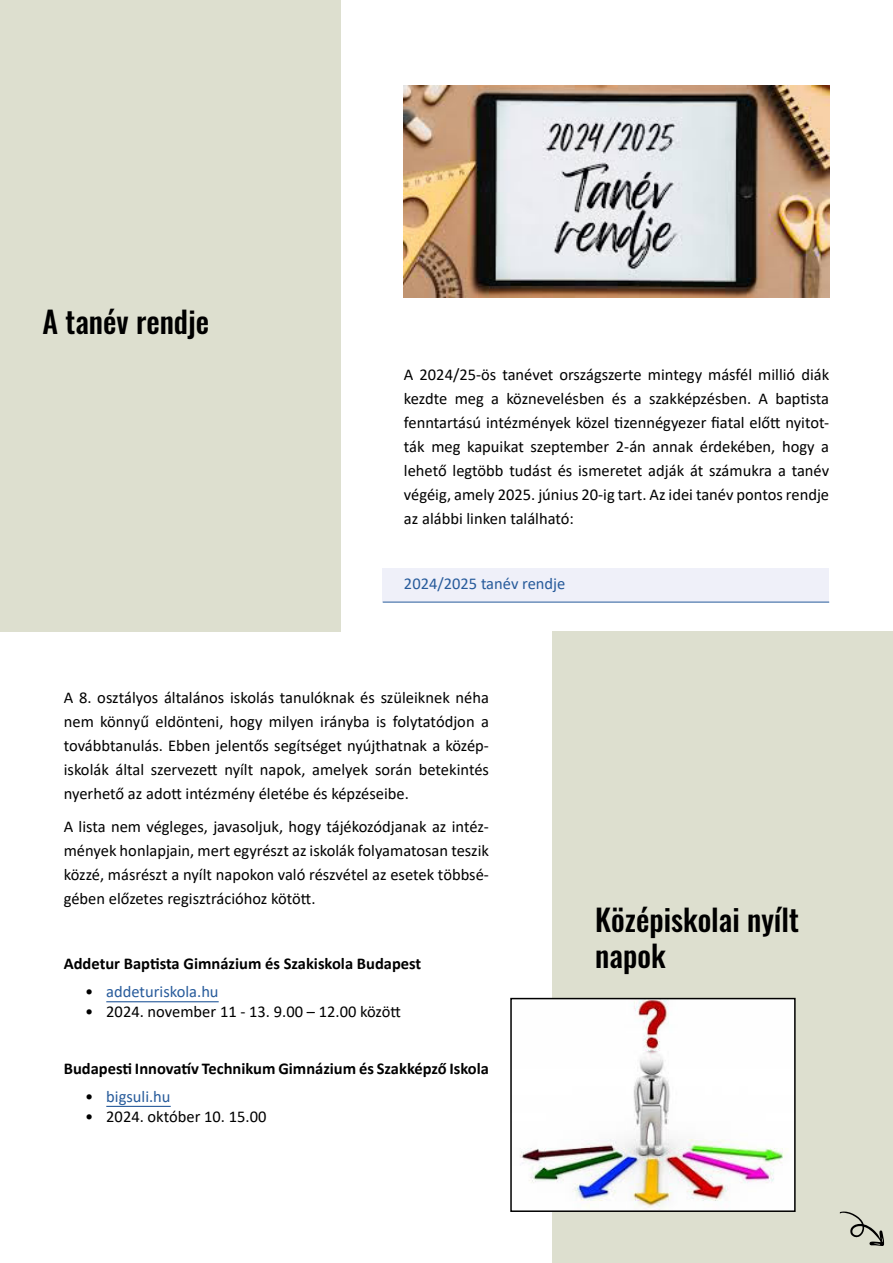
<style>
.page{position:relative;width:893px;height:1263px;background:#fff}
.page>*{position:absolute;margin:0;border:0;box-sizing:border-box;transform-origin:0 0}
.t1{font:500 30px/36px "Oswald";color:#000}
.t2{font:16.5px/24px "Calibri";color:#000;text-align:justify}
.t3{font:700 16.5px "Calibri";color:#000}
.t4{font:16.5px "Calibri";color:#275b9b}
.s1{color:#000}
</style>
<div class="page">
<div style="left:0;top:0;width:340px;height:631px;background:#dddfcf"></div>
<div style="left:553px;top:631px;width:340px;height:632px;background:#dddfcf"></div>
<div style="left:383px;top:568px;width:446px;height:34px;background:#eff0f9"></div>
<hr style="left:383px;top:602px;width:446px;height:1px;background:#275b9b">
<hr style="left:106px;top:1001px;width:113px;height:1px;background:#275b9b">
<hr style="left:106px;top:1106px;width:65px;height:1px;background:#275b9b">
<img style="left:404px;top:85px;width:425px;height:213px">
<img style="left:520px;top:1001px;width:273px;height:208px">
<div style="left:510px;top:998px;width:286px;height:214px;border:2px solid #000"></div>
<svg style="left:839px;top:1211px;width:45px;height:35px"></svg>
<h1 class="t1" style="left:43px;top:305px;width:168px">A tanév rendje</h1>
<p class="t2" style="left:404px;top:362px;width:427px">A 2024/25-ös tanévet országszerte mintegy másfél millió diák kezdte meg a köznevelésben és a szakképzésben. A baptista fenntartású intézmények közel tizennégyezer fiatal előtt nyitot&shy;ták meg kapuikat szeptember 2-án annak érdekében, hogy a lehető legtöbb tudást és ismeretet adják át számukra a tanév végéig, amely 2025. június 20-ig tart. Az idei tanév pontos rendje az alábbi linken található:</p>
<p class="t4" style="left:404px;top:572px;width:163px">2024/2025 tanév rendje</p>
<p class="t2" style="left:64px;top:685px;width:427px">A 8. osztályos általános iskolás tanulóknak és szüleiknek néha nem könnyű eldönteni, hogy milyen irányba is folytatódjon a továbbtanulás. Ebben jelentős segítséget nyújthatnak a közép&shy;iskolák által szervezett nyílt napok, amelyek során betekintés nyerhető az adott intézmény életébe és képzéseibe.</p>
<p class="t2" style="left:64px;top:814px;width:427px">A lista nem végleges, javasoljuk, hogy tájékozódjanak az intéz&shy;mények honlapjain, mert egyrészt az iskolák folyamatosan teszik közzé, másrészt a nyílt napokon való részvétel az esetek többsé&shy;gében előzetes regisztrációhoz kötött.</p>
<p class="t3" style="left:64px;top:952px;width:359px">Addetur Baptista Gimnázium és Szakiskola Budapest</p>
<p class="t4" style="left:85px;top:980px;width:135px"><span class="s1">•</span> addeturiskola.hu</p>
<p class="t2" style="left:85px;top:999px;width:317px">• 2024. november 11 - 13. 9.00 – 12.00 között</p>
<p class="t3" style="left:64px;top:1056px;width:427px">Budapesti Innovatív Technikum Gimnázium és Szakképző Iskola</p>
<p class="t4" style="left:85px;top:1085px;width:87px"><span class="s1">•</span> bigsuli.hu</p>
<p class="t2" style="left:85px;top:1104px;width:183px">• 2024. október 10. 15.00</p>
<h1 class="t1" style="left:595px;top:904px;width:205px">Középiskolai nyílt napok</h1>
</div>
